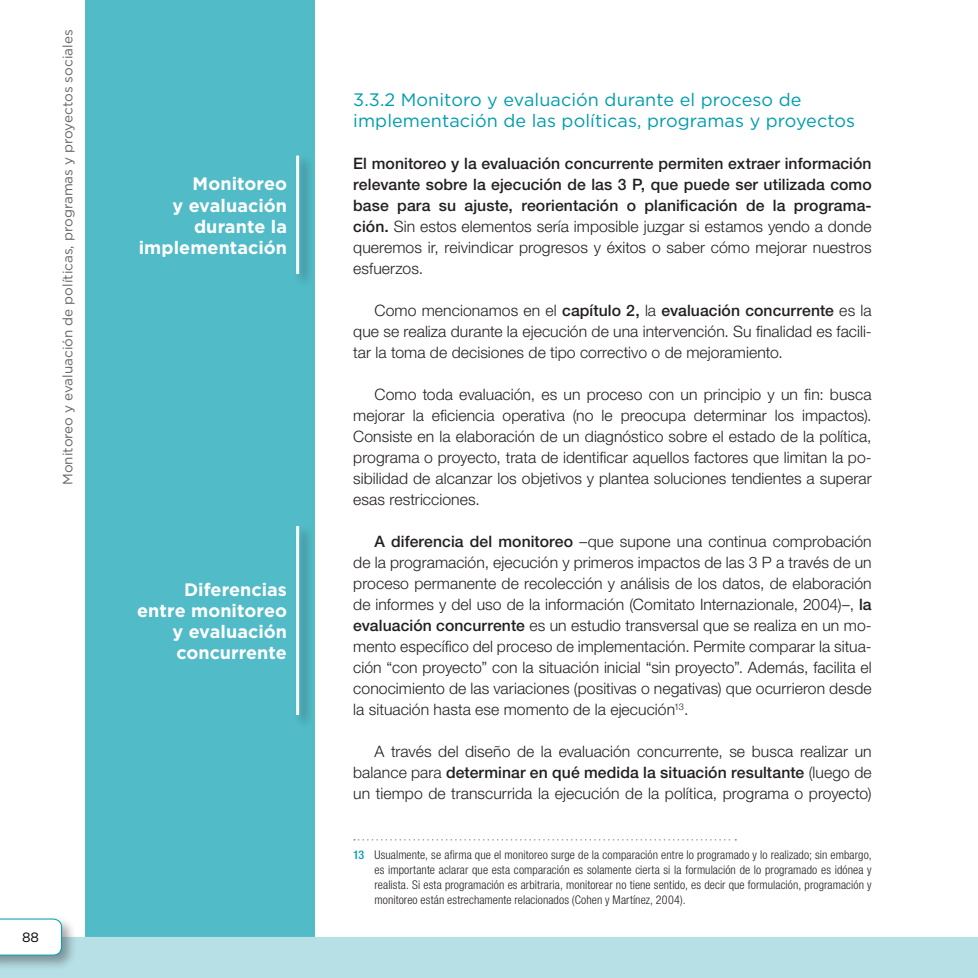
<style>
.page{position:relative;width:978px;height:978px;background:#fff}
.page>*{position:absolute;margin:0;border:0;box-sizing:border-box;transform-origin:0 0}
.titulo_4{font:18px/21px "Gotham";letter-spacing:.005em;color:#009cac}
.destacado_en_margen{font:700 18px/21px "Gotham";letter-spacing:.005em;color:#fff;text-align:right}
.texto{font:300 15.75px/21px "Helvetica Neue LT Std";letter-spacing:.005em;color:#231f20;text-align:justify}
.texto_primer_parrafo{font:500 15.75px/21px "Helvetica Neue LT Std";letter-spacing:.005em;color:#231f20;text-align:justify}
.t1{font:13.5px "Gotham";color:#636366}
.t2{font:13.5px "Gotham";color:#000}
.nota_al_pie{font:300 condensed 12px/15px "Helvetica Neue LT Std";letter-spacing:.01em;color:#231f20;text-align:justify}
.s1{font-weight:300}
.s2{font-weight:500}
.s3{font-weight:500;color:#009cac}
</style>
<div class="page">
<div style="left:85px;top:0;width:230px;height:978px;background:#51bbc7"></div>
<div style="left:0;top:937px;width:978px;height:41px;background:#b7dfe6"></div>
<div style="left:0;top:916px;width:77px;height:55px;background:#231f20;opacity:.4"></div>
<svg style="left:0;top:919px;width:62px;height:36px"></svg>
<svg style="left:354px;top:839px;width:382px;height:2px"></svg>
<div style="left:294px;top:154px;width:19px;height:134px;background:#231f20;opacity:.5"></div>
<hr style="left:296px;top:156px;width:3px;height:118px;background:#fff">
<div style="left:294px;top:524px;width:19px;height:205px;background:#231f20;opacity:.5"></div>
<hr style="left:296px;top:526px;width:3px;height:189px;background:#fff">
<p class="t1" style="left:59px;top:485px;width:457px;rotate:-90deg">Monitoreo y evaluación de políticas, programas y proyectos sociales</p>
<p class="destacado_en_margen" style="left:139px;top:174px;width:150px">Monitoreo<br>y evaluación durante la implementación</p>
<p class="destacado_en_margen" style="left:137px;top:579px;width:151px">Diferencias entre monitoreo y evaluación concurrente</p>
<p class="t2" style="left:22px;top:929px;width:19px">88</p>
<p class="titulo_4" style="left:353px;top:89px;width:503px">3.3.2 Monitoro y evaluación durante el proceso de implementación de las políticas, programas y proyectos</p>
<p class="texto_primer_parrafo" style="left:353px;top:153px;width:520px">El monitoreo y la evaluación concurrente permiten extraer información relevante sobre la ejecución de las 3 P, que puede ser utilizada como base para su ajuste, reorientación o planificación de la programa&shy;ción. <span class="s1">Sin estos elementos sería imposible juzgar si estamos yendo a donde queremos ir, reivindicar progresos y éxitos o saber cómo mejorar nuestros esfuerzos.</span></p>
<p class="texto" style="left:353px;top:300px;width:520px;text-indent:21px">Como mencionamos en el <span class="s2">capítulo 2,</span> la <span class="s2">evaluación concurrente</span> es la que se realiza durante la ejecución de una intervención. Su finalidad es facili&shy;tar la toma de decisiones de tipo correctivo o de mejoramiento.</p>
<p class="texto" style="left:353px;top:384px;width:520px;text-indent:21px">Como toda evaluación, es un proceso con un principio y un fin: busca mejorar la eficiencia operativa (no le preocupa determinar los impactos).<br>Consiste en la elaboración de un diagnóstico sobre el estado de la política, programa o proyecto, trata de identificar aquellos factores que limitan la po&shy;sibilidad de alcanzar los objetivos y plantea soluciones tendientes a superar esas restricciones.</p>
<p class="texto" style="left:353px;top:531px;width:520px;text-indent:21px"><span class="s2">A diferencia del monitoreo</span> –que supone una continua comprobación de la programación, ejecución y primeros impactos de las 3 P a través de un proceso permanente de recolección y análisis de los datos, de elaboración de informes y del uso de la información (Comitato Internazionale, 2004)–, <span class="s2">la evaluación concurrente</span> es un estudio transversal que se realiza en un mo&shy;mento específico del proceso de implementación. Permite comparar la situa&shy;ción “con proyecto” con la situación inicial “sin proyecto”. Además, facilita el conocimiento de las variaciones (positivas o negativas) que ocurrieron desde la situación hasta ese momento de la ejecución<sup>13</sup>.</p>
<p class="texto" style="left:353px;top:741px;width:520px;text-indent:21px">A través del diseño de la evaluación concurrente, se busca realizar un balance para <span class="s2">determinar en qué medida la situación resultante</span> (luego de un tiempo de transcurrida la ejecución de la política, programa o proyecto)</p>
<p class="nota_al_pie" style="left:375px;top:847px;width:499px;text-indent:-21px"><span class="s3">13</span> Usualmente, se afirma que el monitoreo surge de la comparación entre lo programado y lo realizado; sin embargo, es importante aclarar que esta comparación es solamente cierta si la formulación de lo programado es idónea y realista. Si esta programación es arbitraria, monitorear no tiene sentido, es decir que formulación, programación y monitoreo están estrechamente relacionados (Cohen y Martínez, 2004).</p>
</div>
